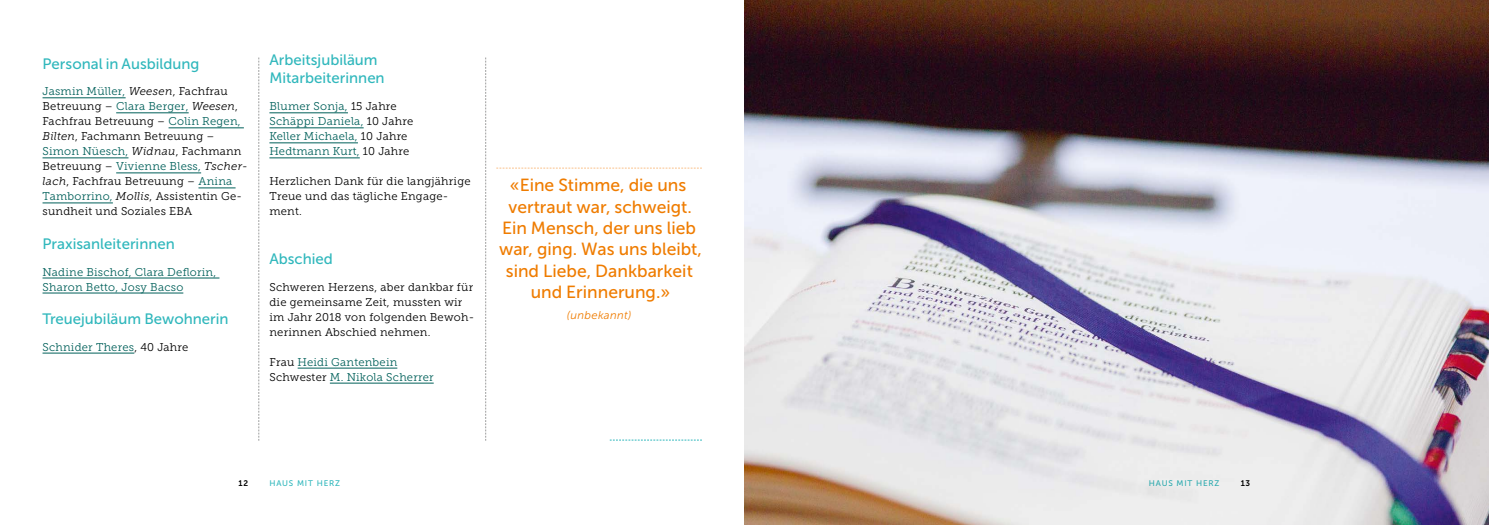
<style>
.page{position:relative;width:1489px;height:525px;background:#fff}
.page>*{position:absolute;margin:0;border:0;box-sizing:border-box;transform-origin:0 0}
.t1{font:17.5px/21.2px "Museo Sans 500";color:#ef7c00;text-align:center}
.t2{font:15px/17.5px "Museo Sans 500";color:#2fb7bc}
.t3{font:11.25px/15px "Museo Slab 300";letter-spacing:.02em;color:#000}
.t4{font:11.25px/15px "Museo Slab 300";letter-spacing:.02em;color:#00605a}
.t5{font:italic 11.25px "Museo Sans 300";letter-spacing:.03em;color:#ef7c00}
.t6{font:8.12px "Museo Sans 500";letter-spacing:.1em;color:#2fb7bc}
.t7{font:8.12px "Museo Sans 700";color:#000}
.s1{color:#00605a}
.s2{font-style:italic}
.s3{color:#000}
</style>
<div class="page">
<svg style="left:258px;top:57px;width:1px;height:383px"></svg>
<svg style="left:485px;top:57px;width:1px;height:383px"></svg>
<svg style="left:609px;top:439px;width:93px;height:1px"></svg>
<hr style="left:43px;top:97px;width:83px;height:1px;background:#00605a">
<hr style="left:116px;top:112px;width:73px;height:1px;background:#00605a">
<hr style="left:168px;top:127px;width:76px;height:1px;background:#00605a">
<hr style="left:43px;top:157px;width:85px;height:1px;background:#00605a">
<hr style="left:116px;top:172px;width:85px;height:1px;background:#00605a">
<hr style="left:198px;top:187px;width:37px;height:1px;background:#00605a">
<hr style="left:43px;top:202px;width:70px;height:1px;background:#00605a">
<hr style="left:43px;top:277px;width:176px;height:1px;background:#00605a">
<hr style="left:43px;top:292px;width:140px;height:1px;background:#00605a">
<hr style="left:43px;top:352px;width:91px;height:1px;background:#00605a">
<hr style="left:269px;top:112px;width:79px;height:1px;background:#00605a">
<hr style="left:269px;top:127px;width:94px;height:1px;background:#00605a">
<hr style="left:269px;top:142px;width:89px;height:1px;background:#00605a">
<hr style="left:269px;top:157px;width:91px;height:1px;background:#00605a">
<hr style="left:297px;top:367px;width:100px;height:1px;background:#00605a">
<hr style="left:330px;top:382px;width:103px;height:1px;background:#00605a">
<svg style="left:496px;top:168px;width:206px;height:1px"></svg>
<img style="left:744px;top:0;width:744px;height:524px">
<h2 class="t2" style="left:43px;top:55px;width:158px">Personal in Ausbildung</h2>
<p class="t3" style="left:43px;top:84px;width:207px"><span class="s1">Jasmin Müller,</span> <span class="s2">Weesen</span>, Fachfrau<br>Betreuung – <span class="s1">Clara Berger,</span> <span class="s2">Weesen</span>,<br>Fachfrau Betreuung – <span class="s1">Colin Regen,<br></span><span class="s2">Bilten</span>, Fachmann Betreuung –<br><span class="s1">Simon Nüesch,</span> <span class="s2">Widnau</span>, Fachmann<br>Betreuung – <span class="s1">Vivienne Bless,</span> <span class="s2">Tscher&shy;lach</span>, Fachfrau Betreuung – <span class="s1">Anina<br>Tamborrino,</span> <span class="s2">Mollis</span>, Assistentin Ge&shy;sundheit und Soziales EBA</p>
<h2 class="t2" style="left:43px;top:235px;width:134px">Praxisanleiterinnen</h2>
<p class="t4" style="left:43px;top:264px;width:175px">Nadine Bischof, Clara Deflorin,<br>Sharon Betto, Josy Bacso</p>
<h2 class="t2" style="left:43px;top:310px;width:187px">Treuejubiläum Bewohnerin</h2>
<p class="t4" style="left:43px;top:339px;width:147px">Schnider Theres<span class="s3">, 40 Jahre</span></p>
<h2 class="t2" style="left:269px;top:51px;width:117px">Arbeitsjubiläum<br>Mitarbeiterinnen</h2>
<p class="t4" style="left:269px;top:99px;width:145px">Blumer Sonja, <span class="s3">15 Jahre<br></span>Schäppi Daniela, <span class="s3">10 Jahre<br></span>Keller Michaela, <span class="s3">10 Jahre<br></span>Hedtmann Kurt, <span class="s3">10 Jahre</span></p>
<p class="t3" style="left:269px;top:174px;width:203px">Herzlichen Dank für die langjährige<br>Treue und das tägliche Engage&shy;ment.</p>
<h2 class="t2" style="left:269px;top:250px;width:65px">Abschied</h2>
<p class="t3" style="left:269px;top:279px;width:206px">Schweren Herzens, aber dankbar für die gemeinsame Zeit, mussten wir im Jahr 2018 von folgenden Bewoh&shy;nerinnen Abschied nehmen.</p>
<p class="t4" style="left:269px;top:354px;width:166px"><span class="s3">Frau</span> Heidi Gantenbein<br><span class="s3">Schwester</span> M. Nikola Scherrer</p>
<h1 class="t1" style="left:499px;top:175px;width:204px">«Eine Stimme, die uns vertraut war, schweigt.<br>Ein Mensch, der uns lieb war, ging. Was uns bleibt, sind Liebe, Dankbarkeit und Erinnerung.»</h1>
<p class="t5" style="left:567px;top:309px;width:66px">(unbekannt)</p>
<p class="t7" style="left:239px;top:478px;width:11px">12</p>
<p class="t6" style="left:269px;top:478px;width:72px">HAUS MIT HERZ</p>
<p class="t6" style="left:1148px;top:478px;width:72px">HAUS MIT HERZ</p>
<p class="t7" style="left:1240px;top:478px;width:11px">13</p>
</div>
